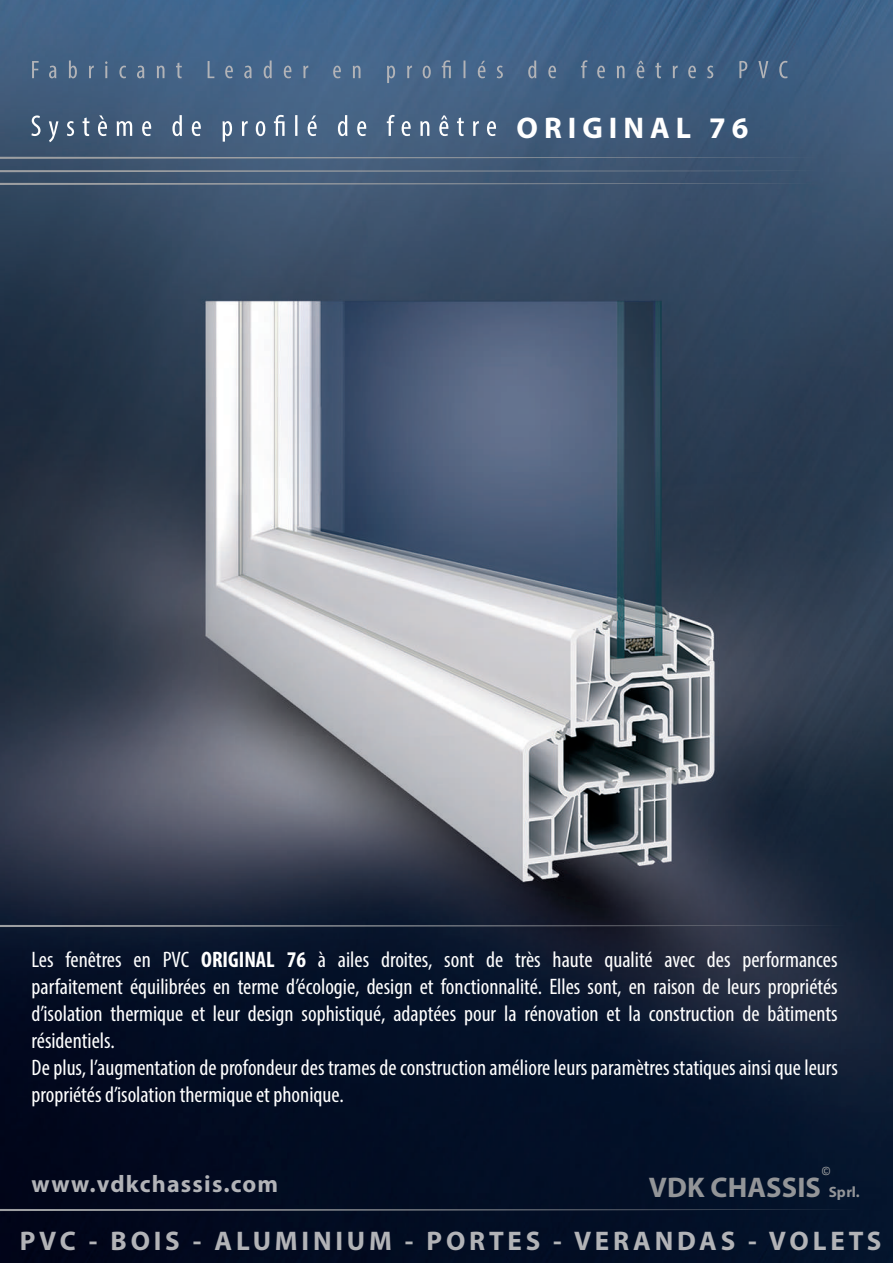
<style>
.page{position:relative;width:893px;height:1263px;background:#fff}
.page>*{position:absolute;margin:0;border:0;box-sizing:border-box;transform-origin:0 0}
.t1{font:700 30px "Myriad Pro";letter-spacing:.2em;color:#fff}
.t2{font:700 28.5px "Myriad Pro";letter-spacing:.005em;color:#939598}
.t3{font:700 27px "Myriad Pro";letter-spacing:.14em;color:#b2b3b7}
.t4{font:700 24px "Myriad Pro";letter-spacing:.05em;color:#b2b3b7}
.t5{font:condensed 22.5px/27px "Myriad Pro";color:#fff}
.t6{font:12px "Calibri";color:#9a9d9e}
.s1{font-weight:700}
.s2{font-size:15px}
</style>
<div class="page">
<img style="left:0;top:0;width:893px;height:1263px">
<svg style="left:0;top:925px;width:850px;height:2px"></svg>
<svg style="left:0;top:157px;width:821px;height:2px"></svg>
<svg style="left:0;top:183px;width:821px;height:2px"></svg>
<svg style="left:0;top:170px;width:821px;height:2px"></svg>
<svg style="left:32px;top:60px;width:755px;height:23px"></svg>
<svg style="left:31px;top:115px;width:465px;height:27px"></svg>
<svg style="left:0;top:1209px;width:860px;height:2px"></svg>
<h1 class="t1" style="left:516px;top:108px;width:233px">ORIGINAL 76</h1>
<p class="t5" style="left:32px;top:945px;width:808px">Les fenêtres en PVC <span class="s1">ORIGINAL 76</span> à ailes droites, sont de très haute qualité avec des performances parfaitement équilibrées en terme d’écologie, design et fonctionnalité. Elles sont, en raison de leurs propriétés d’isolation thermique et leur design sophistiqué, adaptées pour la rénovation et la construction de bâtiments résidentiels.<br>De plus, l’augmentation de profondeur des trames de construction améliore leursparamètres statiques ainsique leurs propriétés d’isolation thermique et phonique.</p>
<p class="t6" style="left:821px;top:1163px;width:12px">©</p>
<p class="t4" style="left:32px;top:1168px;width:248px">www.vdkchassis.com</p>
<p class="t2" style="left:649px;top:1168px;width:213px">VDK CHASSIS <span class="s2">Sprl.</span></p>
<p class="t3" style="left:20px;top:1224px;width:863px">PVC - BOIS - ALUMINIUM - PORTES - VERANDAS - VOLETS</p>
</div>
